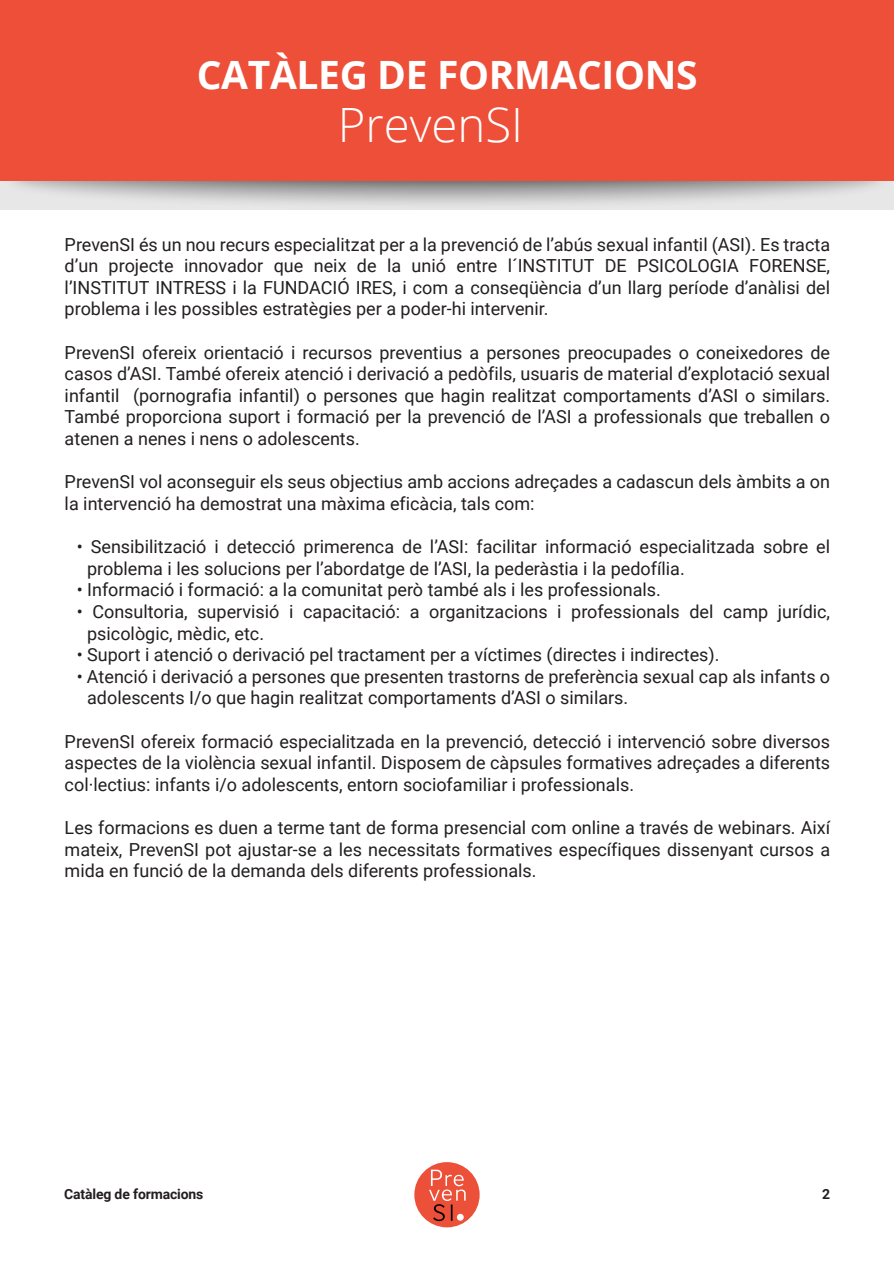
<style>
.page{position:relative;width:894px;height:1264px;background:#fff}
.page>*{position:absolute;margin:0;border:0;box-sizing:border-box;transform-origin:0 0}
.t1{font:300 47.25px "Open Sans";color:#fff}
.t2{font:700 39px "Open Sans";letter-spacing:-.01em;color:#fff}
.t3{font:18px/21.6px "Roboto";color:#231f20;text-align:justify}
.t4{font:700 13.95px "Roboto";letter-spacing:-.01em;color:#231f20}
</style>
<div class="page">
<svg style="left:0;top:181px;width:893px;height:29px"></svg>
<div style="left:0;top:0;width:893px;height:181px;background:#ed4f38"></div>
<div style="left:414px;top:1162px;width:65px;height:65px;background:#ed5038;border-radius:50%"></div>
<svg style="left:429px;top:1169px;width:36px;height:52px"></svg>
<svg style="left:456px;top:1213px;width:7px;height:7px"></svg>
<h2 class="t2" style="left:197px;top:47px;width:502px">CATÀLEG DE FORMACIONS</h2>
<h1 class="t1" style="left:337px;top:92px;width:187px">PrevenSI</h1>
<p class="t3" style="left:65px;top:233px;width:766px">PrevenSI és un nou recurs especialitzat per a la prevenció de l’abús sexual infantil (ASI). Es tracta d’un projecte innovador que neix de la unió entre l´INSTITUT DE PSICOLOGIA FORENSE, l’INSTITUT INTRESS i la FUNDACIÓ IRES, i com a conseqüència d’un llarg període d’anàlisi del problema i les possibles estratègies per a poder-hi intervenir.</p>
<p class="t3" style="left:65px;top:341px;width:766px">PrevenSI ofereix orientació i recursos preventius a persones preocupades o coneixedores de casos d’ASI. També ofereix atenció i derivació a pedòfils, usuaris de material d’explotació sexual infantil (pornografia infantil) o persones que hagin realitzat comportaments d’ASI o similars.<br>També proporciona suport i formació per la prevenció de l’ASI a professionals que treballen o atenen a nenes i nens o adolescents.</p>
<p class="t3" style="left:65px;top:470px;width:766px">PrevenSI vol aconseguir els seus objectius amb accions adreçades a cadascun dels àmbits a on la intervenció ha demostrat una màxima eficàcia, tals com:</p>
<p class="t3" style="left:87px;top:535px;width:744px;text-indent:-10px">• Sensibilització i detecció primerenca de l’ASI: facilitar informació especialitzada sobre el problema i les solucions per l’abordatge de l’ASI, la pederàstia i la pedofília.</p>
<p class="t3" style="left:77px;top:578px;width:585px">• Informació i formació: a la comunitat però també als i les professionals.</p>
<p class="t3" style="left:87px;top:600px;width:744px;text-indent:-10px">• Consultoria, supervisió i capacitació: a organitzacions i professionals del camp jurídic, psicològic, mèdic, etc.</p>
<p class="t3" style="left:77px;top:643px;width:644px">• Suport i atenció o derivació pel tractament per a víctimes (directes i indirectes).</p>
<p class="t3" style="left:87px;top:665px;width:744px;text-indent:-10px">• Atenció i derivació a persones que presenten trastorns de preferència sexual cap als infants o adolescents I/o que hagin realitzat comportaments d’ASI o similars.</p>
<p class="t3" style="left:65px;top:729px;width:766px">PrevenSI ofereix formació especialitzada en la prevenció, detecció i intervenció sobre diversos aspectes de la violència sexual infantil. Disposem de càpsules formatives adreçades a diferents col·lectius: infants i/o adolescents, entorn sociofamiliar i professionals.</p>
<p class="t3" style="left:65px;top:816px;width:766px">Les formacions es duen a terme tant de forma presencial com online a través de webinars. Així mateix, PrevenSI pot ajustar-se a les necessitats formatives específiques dissenyant cursos a mida en funció de la demanda dels diferents professionals.</p>
<p class="t4" style="left:64px;top:1184px;width:141px">Catàleg de formacions</p>
<p class="t4" style="left:821px;top:1184px;width:10px">2</p>
</div>
